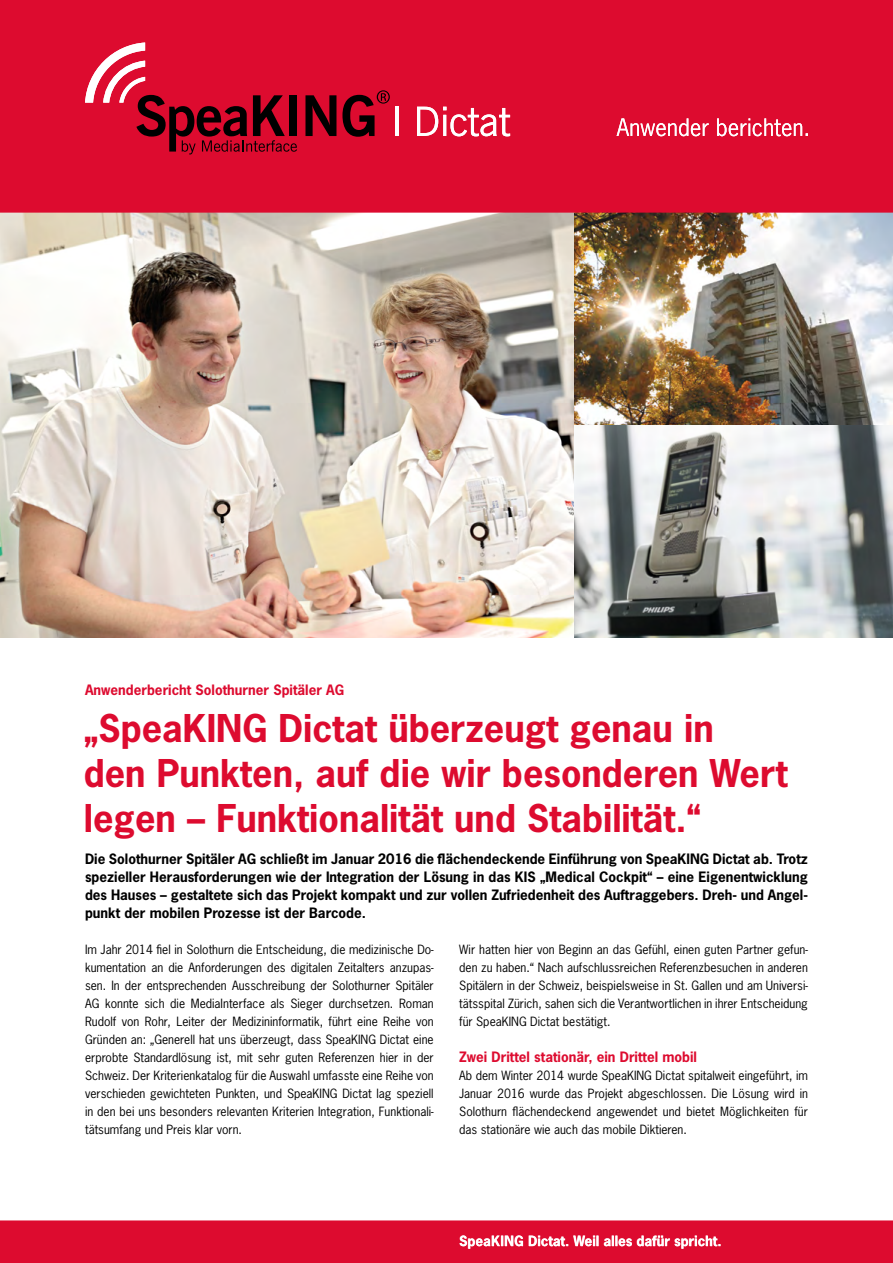
<style>
.page{position:relative;width:893px;height:1263px;background:#fff}
.page>*{position:absolute;margin:0;border:0;box-sizing:border-box;transform-origin:0 0}
.Headline_24_30{font:700 36px/45px "News Gothic LT";color:#dd0b2f}
.Subline_fett{font:700 13.5px/18px "News Gothic LT";color:#000;text-align:justify}
.t1{font:700 13.5px "News Gothic LT";color:#fff}
.Zwischenüberschrift{font:700 13.5px "News Gothic LT";color:#dd0b2f}
.Anwenderbericht{font:700 13.5px "News Gothic LT";color:#dd0b2f}
.Fließtext_normal{font:12px/18px "News Gothic LT";color:#000;text-align:justify}
</style>
<div class="page">
<img style="left:0;top:213px;width:893px;height:425px">
<svg style="left:0;top:1220px;width:893px;height:43px;background:#de1437"></svg>
<div style="left:0;top:0;width:893px;height:213px;background:#dd0b2f"></div>
<hr style="left:395px;top:107px;width:3px;height:29px;background:#fff">
<svg style="left:417px;top:107px;width:93px;height:29px"></svg>
<svg style="left:305px;top:95px;width:31px;height:41px"></svg>
<svg style="left:85px;top:43px;width:212px;height:111px;background:#bd1633"></svg>
<svg style="left:342px;top:90px;width:48px;height:47px;background:#8f071e"></svg>
<svg style="left:617px;top:118px;width:191px;height:18px"></svg>
<p class="Anwenderbericht" style="left:85px;top:681px;width:261px">Anwenderbericht Solothurner Spitäler AG</p>
<p class="Headline_24_30" style="left:84px;top:705px;width:705px">„SpeaKING Dictat überzeugt genau in<br>den Punkten, auf die wir besonderen Wert legen – Funktionalität und Stabilität.“</p>
<p class="Subline_fett" style="left:85px;top:850px;width:724px">Die Solothurner Spitäler AG schließt im Januar 2016 die flächendeckende Einführung von SpeaKING Dictat ab. Trotz spezieller Herausforderungen wie der Integration der Lösung in das KIS „Medical Cockpit“ – eine Eigenentwicklung des Hauses – gestaltete sich das Projekt kompakt und zur vollen Zufriedenheit des Auftraggebers. Dreh- und Angel&shy;punkt der mobilen Prozesse ist der Barcode.</p>
<p class="Fließtext_normal" style="left:85px;top:940px;width:350px">Im Jahr 2014 fiel in Solothurn die Entscheidung, die medizinische Do&shy;kumentation an die Anforderungen des digitalen Zeitalters anzupas&shy;sen. In der entsprechenden Ausschreibung der Solothurner Spitäler AG konnte sich die MediaInterface als Sieger durchsetzen. Roman Rudolf von Rohr, Leiter der Medizininformatik, führt eine Reihe von Gründen an: „Generell hat uns überzeugt, dass SpeaKING Dictat eine erprobte Standardlösung ist, mit sehr guten Referenzen hier in der Schweiz. Der Kriterienkatalog für die Auswahl umfasste eine Reihe von verschieden gewichteten Punkten, und SpeaKING Dictat lag speziell in den bei uns besonders relevanten Kriterien Integration, Funktionali&shy;tätsumfang und Preis klar vorn.</p>
<p class="Fließtext_normal" style="left:459px;top:940px;width:350px">Wir hatten hier von Beginn an das Gefühl, einen guten Partner gefun&shy;den zu haben.“ Nach aufschlussreichen Referenzbesuchen in anderen Spitälern in der Schweiz, beispielsweise in St. Gallen und am Universi&shy;tätsspital Zürich, sahen sich die Verantwortlichen in ihrer Entscheidung für SpeaKING Dictat bestätigt.</p>
<p class="Zwischenüberschrift" style="left:459px;top:1048px;width:239px">Zwei Drittel stationär, ein Drittel mobil</p>
<p class="Fließtext_normal" style="left:459px;top:1066px;width:350px">Ab dem Winter 2014 wurde SpeaKING Dictat spitalweit eingeführt, im Januar 2016 wurde das Projekt abgeschlossen. Die Lösung wird in Solothurn flächendeckend angewendet und bietet Möglichkeiten für das stationäre wie auch das mobile Diktieren.</p>
<p class="t1" style="left:459px;top:1232px;width:264px">SpeaKING Dictat. Weil alles dafür spricht.</p>
</div>
